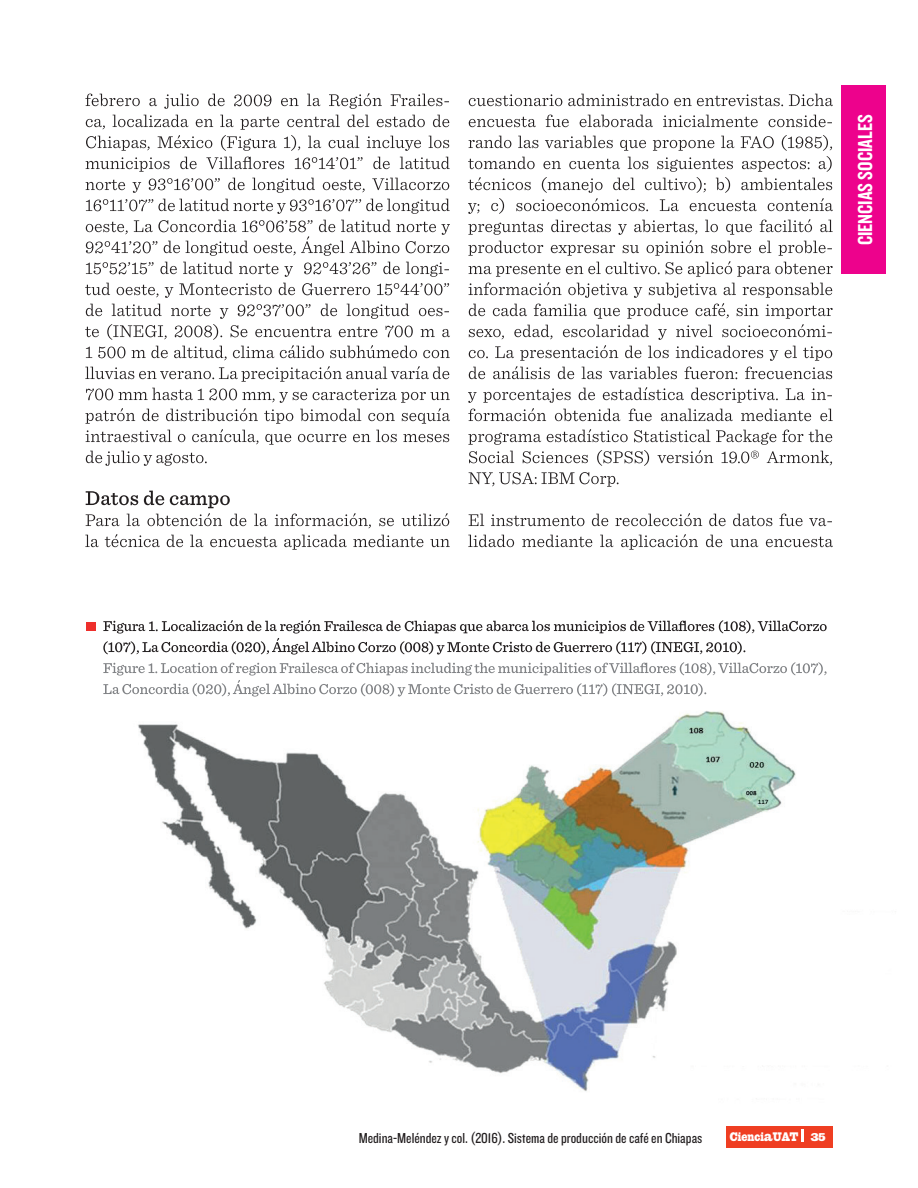
<style>
.page{position:relative;width:918px;height:1188px;background:#fff}
.page>*{position:absolute;margin:0;border:0;box-sizing:border-box;transform-origin:0 0}
.t1{font:21px "Knockout HTF49 Liteweight";color:#fff}
.t2{font:15px "Knockout HTF29 Junior Liteweight";color:#231f20}
.t3{font:12.3px "Giza Five Five";letter-spacing:.01em;color:#fff;scale:.82 1}
.t4{font:11.25px "Giza Five Five";color:#fff}
.s1{font-size:13.5px}
</style>
<div class="page">
<div style="left:727px;top:1127px;width:106px;height:21px;background:#ef3e22"></div>
<svg style="left:801px;top:1130px;width:2px;height:12px"></svg>
<div style="left:842px;top:86px;width:44px;height:188px;background:#ed028c"></div>
<svg style="left:468px;top:534px;width:365px;height:16px"></svg>
<svg style="left:469px;top:513px;width:363px;height:13px"></svg>
<svg style="left:469px;top:472px;width:150px;height:15px"></svg>
<svg style="left:468px;top:429px;width:364px;height:37px"></svg>
<svg style="left:468px;top:387px;width:365px;height:34px"></svg>
<svg style="left:468px;top:135px;width:365px;height:244px"></svg>
<svg style="left:469px;top:115px;width:363px;height:12px"></svg>
<svg style="left:469px;top:94px;width:364px;height:12px"></svg>
<svg style="left:85px;top:534px;width:365px;height:16px"></svg>
<svg style="left:86px;top:491px;width:363px;height:37px"></svg>
<svg style="left:86px;top:451px;width:121px;height:15px"></svg>
<svg style="left:85px;top:388px;width:365px;height:57px"></svg>
<svg style="left:85px;top:366px;width:364px;height:16px"></svg>
<svg style="left:85px;top:304px;width:365px;height:56px"></svg>
<svg style="left:85px;top:283px;width:364px;height:15px"></svg>
<svg style="left:86px;top:262px;width:363px;height:15px"></svg>
<svg style="left:86px;top:220px;width:364px;height:36px"></svg>
<svg style="left:86px;top:199px;width:364px;height:15px"></svg>
<svg style="left:86px;top:178px;width:363px;height:15px"></svg>
<svg style="left:86px;top:157px;width:364px;height:15px"></svg>
<svg style="left:86px;top:115px;width:363px;height:36px"></svg>
<svg style="left:85px;top:93px;width:364px;height:16px"></svg>
<img style="left:138px;top:711px;width:658px;height:381px">
<div style="left:86px;top:622px;width:9px;height:8px;background:#ee2f2c"></div>
<svg style="left:103px;top:620px;width:724px;height:35px"></svg>
<svg style="left:103px;top:662px;width:724px;height:35px"></svg>
<h1 class="t1" style="left:854px;top:245px;width:132px;rotate:-90deg">CIENCIAS SOCIALES</h1>
<p class="t2" style="left:359px;top:1131px;width:345px">Medina-Meléndez y col. (2016). Sistema de producción de café en Chiapas</p>
<p class="t4" style="left:811px;top:1130px;width:16px">35</p>
<p class="t3" style="left:730px;top:1130px;width:85px">Cienci<span class="s1">a</span>UAT</p>
</div>
